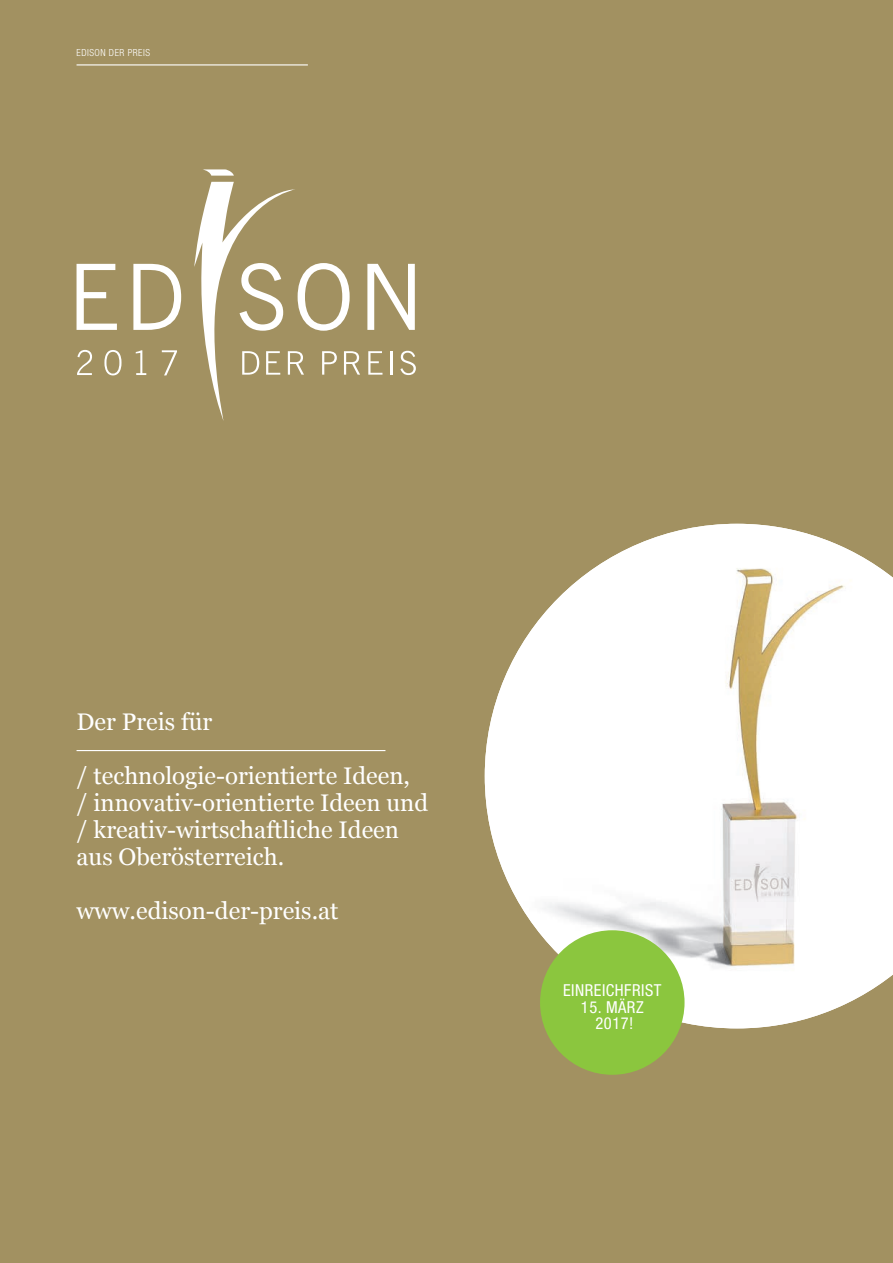
<style>
.page{position:relative;width:893px;height:1263px;background:#a29161}
.page>*{position:absolute;margin:0;border:0;box-sizing:border-box;transform-origin:0 0}
.t1{font:24px/27px "Georgia";color:#fff}
.t2{font:condensed 16.5px/16.5px "Helvetica Neue LT Std";letter-spacing:.03em;color:#fff;text-align:center}
.t3{font:300 condensed 9.75px "Helvetica Neue LT Std";letter-spacing:.05em;color:#fff}
</style>
<div class="page">
<svg style="left:203px;top:169px;width:31px;height:7px"></svg>
<svg style="left:77px;top:264px;width:40px;height:66px"></svg>
<svg style="left:133px;top:264px;width:48px;height:66px"></svg>
<svg style="left:367px;top:264px;width:48px;height:66px"></svg>
<svg style="left:194px;top:182px;width:166px;height:239px"></svg>
<svg style="left:368px;top:351px;width:14px;height:24px"></svg>
<hr style="left:390px;top:351px;width:3px;height:24px;background:#fff">
<svg style="left:400px;top:351px;width:16px;height:24px"></svg>
<svg style="left:77px;top:350px;width:15px;height:25px"></svg>
<svg style="left:104px;top:350px;width:18px;height:25px"></svg>
<svg style="left:136px;top:350px;width:10px;height:25px"></svg>
<svg style="left:162px;top:350px;width:15px;height:25px"></svg>
<hr style="left:77px;top:750px;width:308px;height:1px;background:#fff">
<hr style="left:77px;top:64px;width:231px;height:1px;background:#fff">
<img style="left:485px;top:524px;width:408px;height:504px">
<div style="left:540px;top:930px;width:144px;height:145px;background:#8bc63e;border-radius:50%"></div>
<p class="t3" style="left:77px;top:47px;width:75px">EDISON DER PREIS</p>
<p class="t1" style="left:77px;top:708px;width:137px">Der Preis für</p>
<p class="t1" style="left:77px;top:762px;width:353px">/ technologie-orientierte Ideen,<br>/ innovativ-orientierte Ideen und / kreativ-wirtschaftliche Ideen aus Oberösterreich.</p>
<p class="t1" style="left:77px;top:897px;width:263px">www.edison-der-preis.at</p>
<p class="t2" style="left:563px;top:982px;width:100px">EINREICHFRIST</p>
<p class="t2" style="left:581px;top:998px;width:64px">15. MÄRZ<br>2017!</p>
</div>
